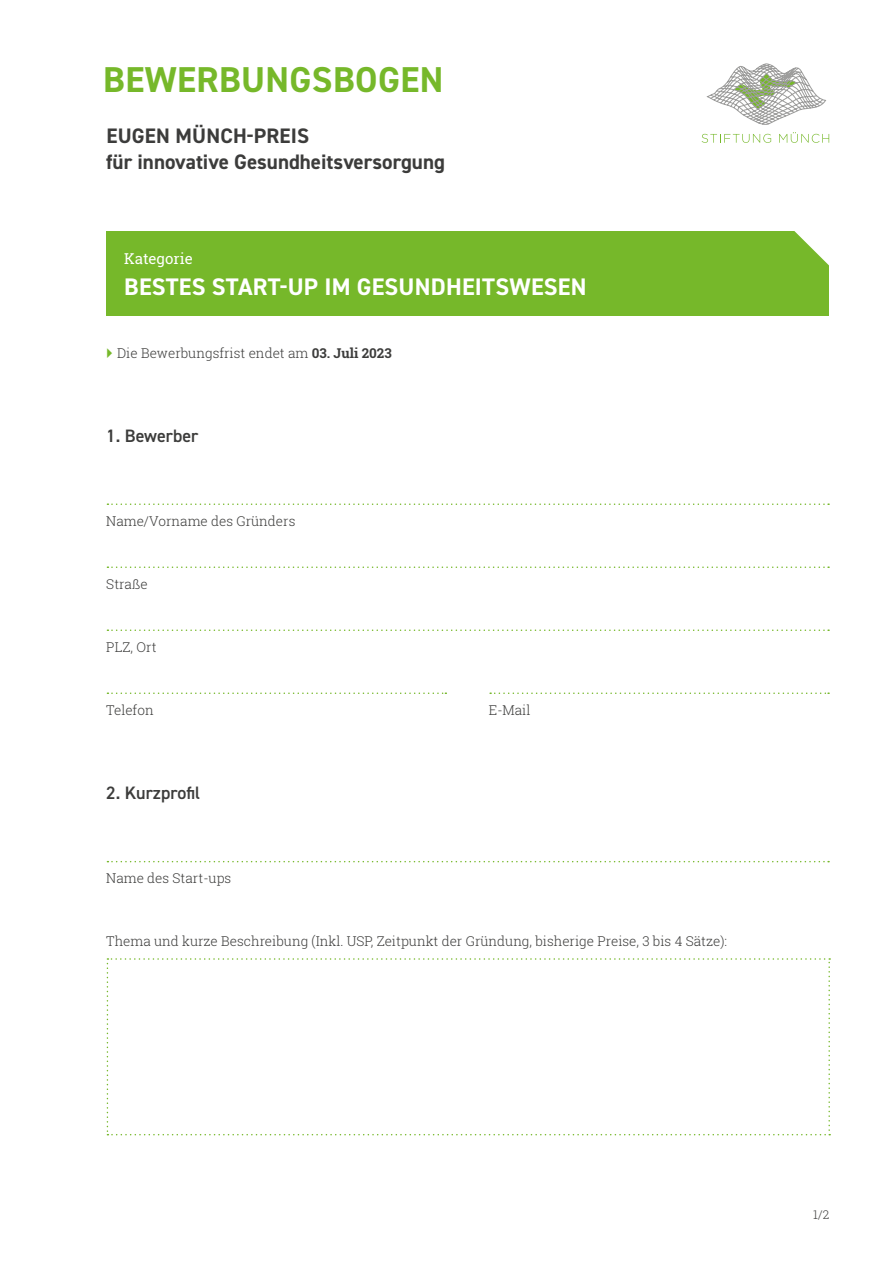
<style>
.page{position:relative;width:893px;height:1263px;background:#fff}
.page>*{position:absolute;margin:0;border:0;box-sizing:border-box;transform-origin:0 0}
.t1{font:700 36px "DIN2014";letter-spacing:.01em;color:#76b82a}
.t2{font:700 24px "DIN2014";letter-spacing:.01em;color:#fff}
.t3{font:700 21px/25.5px "DIN2014";color:#3c3c3b}
.t4{font:600 18px "DIN2014";color:#3c3c3b}
.t5{font:15px "Roboto Slab";color:#fff}
.t6{font:300 13.5px "Roboto Slab";color:#3c3c3b}
.t7{font:300 12px "Roboto Slab";color:#3c3c3b}
.s1{font-weight:700}
</style>
<div class="page">
<div style="left:106px;top:232px;width:723px;height:84px;background:#76b82a"></div>
<svg style="left:794px;top:231px;width:35px;height:35px"></svg>
<svg style="left:107px;top:503px;width:722px;height:2px"></svg>
<svg style="left:107px;top:566px;width:722px;height:2px"></svg>
<svg style="left:107px;top:629px;width:722px;height:2px"></svg>
<svg style="left:107px;top:692px;width:339px;height:2px"></svg>
<svg style="left:490px;top:692px;width:339px;height:2px"></svg>
<svg style="left:107px;top:861px;width:722px;height:1px"></svg>
<svg style="left:107px;top:958px;width:723px;height:177px"></svg>
<svg style="left:702px;top:134px;width:69px;height:9px"></svg>
<svg style="left:779px;top:132px;width:50px;height:11px"></svg>
<svg style="left:707px;top:64px;width:119px;height:61px"></svg>
<h1 class="t1" style="left:103px;top:55px;width:342px">BEWERBUNGSBOGEN</h1>
<h3 class="t3" style="left:106px;top:123px;width:340px">EUGEN MÜNCH-PREIS<br>für innovative Gesundheitsversorgung</h3>
<p class="t5" style="left:124px;top:249px;width:70px">Kategorie</p>
<h2 class="t2" style="left:124px;top:271px;width:464px">BESTES START-UP IM GESUNDHEITSWESEN</h2>
<p class="t6" style="left:117px;top:344px;width:276px">Die Bewerbungsfrist endet am <span class="s1">0</span><span class="s1">3</span><span class="s1">. Juli 202</span><span class="s1">3</span></p>
<h3 class="t4" style="left:106px;top:424px;width:94px">1. Bewerber</h3>
<p class="t6" style="left:106px;top:512px;width:191px">Name/Vorname des Gründers</p>
<p class="t6" style="left:106px;top:575px;width:43px">Straße</p>
<p class="t6" style="left:106px;top:638px;width:52px">PLZ, Ort</p>
<p class="t6" style="left:106px;top:701px;width:49px">Telefon</p>
<p class="t6" style="left:489px;top:701px;width:43px">E-Mail</p>
<h3 class="t4" style="left:106px;top:781px;width:95px">2. Kurzprofil</h3>
<p class="t6" style="left:106px;top:869px;width:127px">Name des Start-ups</p>
<p class="t6" style="left:106px;top:932px;width:622px">Thema und kurze Beschreibung (Inkl. USP, Zeitpunkt der Gründung, bisherige Preise, 3 bis 4 Sätze):</p>
<p class="t7" style="left:813px;top:1206px;width:18px">1/2</p>
</div>
